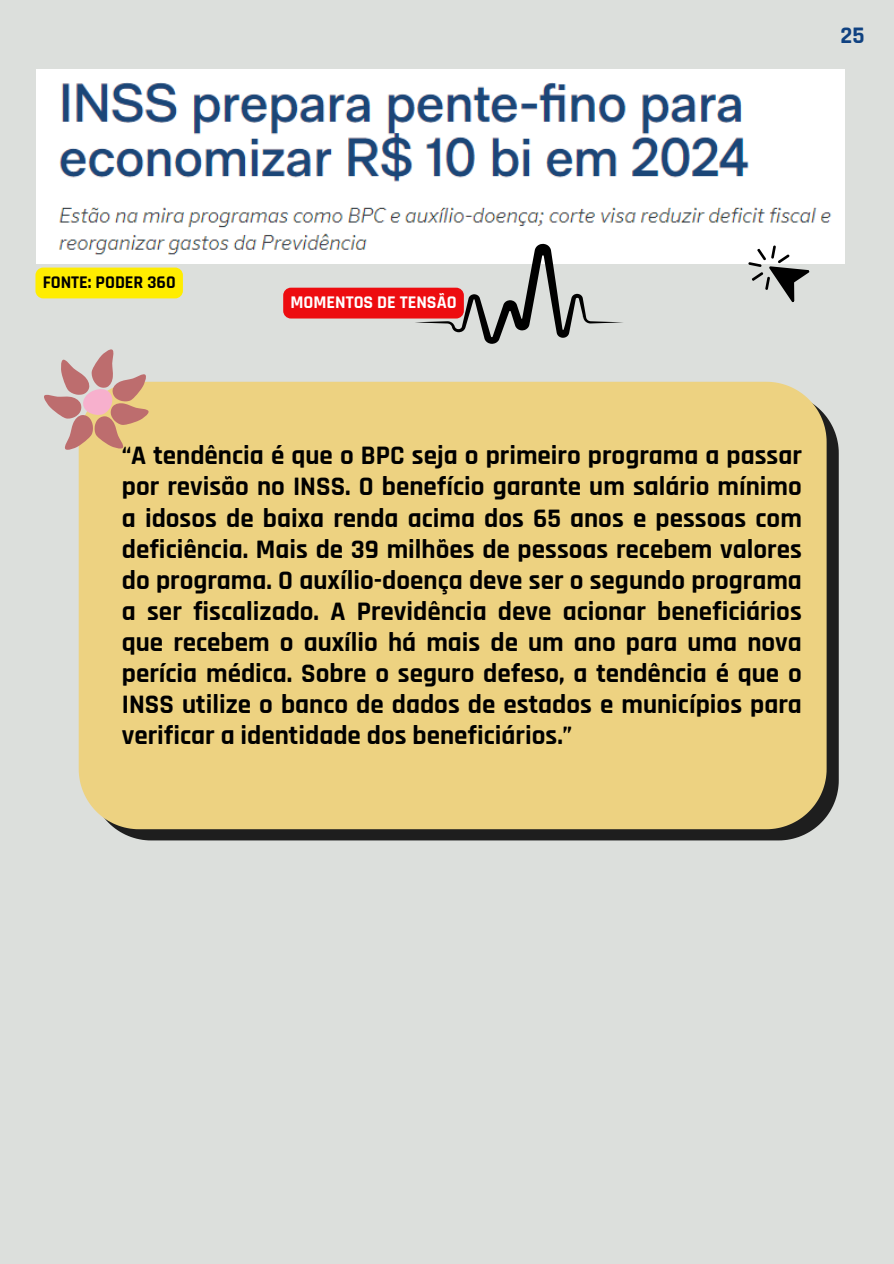
<style>
.page{position:relative;width:894px;height:1264px;background:#fff}
.page>*{position:absolute;margin:0;border:0;box-sizing:border-box;transform-origin:0 0}
.t1{font:700 27px/31px "Rajdhani";color:#000;text-align:justify}
.t2{font:700 24px "Rajdhani";color:#104281}
.t3{font:700 18px "Rajdhani";color:#fff}
.t4{font:700 18px "Rajdhani";color:#000}
</style>
<div class="page">
<div style="left:0;top:0;width:893px;height:1263px;background:#dcdfdc"></div>
<img style="left:37px;top:69px;width:807px;height:195px">
<svg style="left:747px;top:245px;width:71px;height:58px"></svg>
<svg style="left:414px;top:244px;width:209px;height:100px"></svg>
<div style="left:283px;top:288px;width:180px;height:30px;background:#ed0c10;border-radius:8px"></div>
<svg style="left:116px;top:416px;width:722px;height:424px;fill:#1e1e1e"></svg>
<div style="left:79px;top:382px;width:747px;height:447px;background:#edd281"></div>
<svg style="left:44px;top:349px;width:105px;height:102px"></svg>
<div style="left:35px;top:267px;width:148px;height:31px;background:#ffed00;border-radius:8px"></div>
<p class="t2" style="left:840px;top:21px;width:25px">25</p>
<p class="t4" style="left:43px;top:271px;width:134px">FONTE: PODER 360</p>
<p class="t3" style="left:290px;top:291px;width:168px">MOMENTOS DE TENSÃO</p>
<p class="t1" style="left:122px;top:441px;width:681px">“A tendência é que o BPC seja o primeiro programa a passar por revisão no INSS. O benefício garante um salário mínimo a idosos de baixa renda acima dos 65 anos e pessoas com deficiência. Mais de 39 milhões de pessoas recebem valores do programa. O auxílio-doença deve ser o segundo programa a ser fiscalizado. A Previdência deve acionar beneficiários que recebem o auxílio há mais de um ano para uma nova perícia médica. Sobre o seguro defeso, a tendência é que o INSS utilize o banco de dados de estados e municípios para verificar a identidade dos beneficiários.”</p>
</div>
